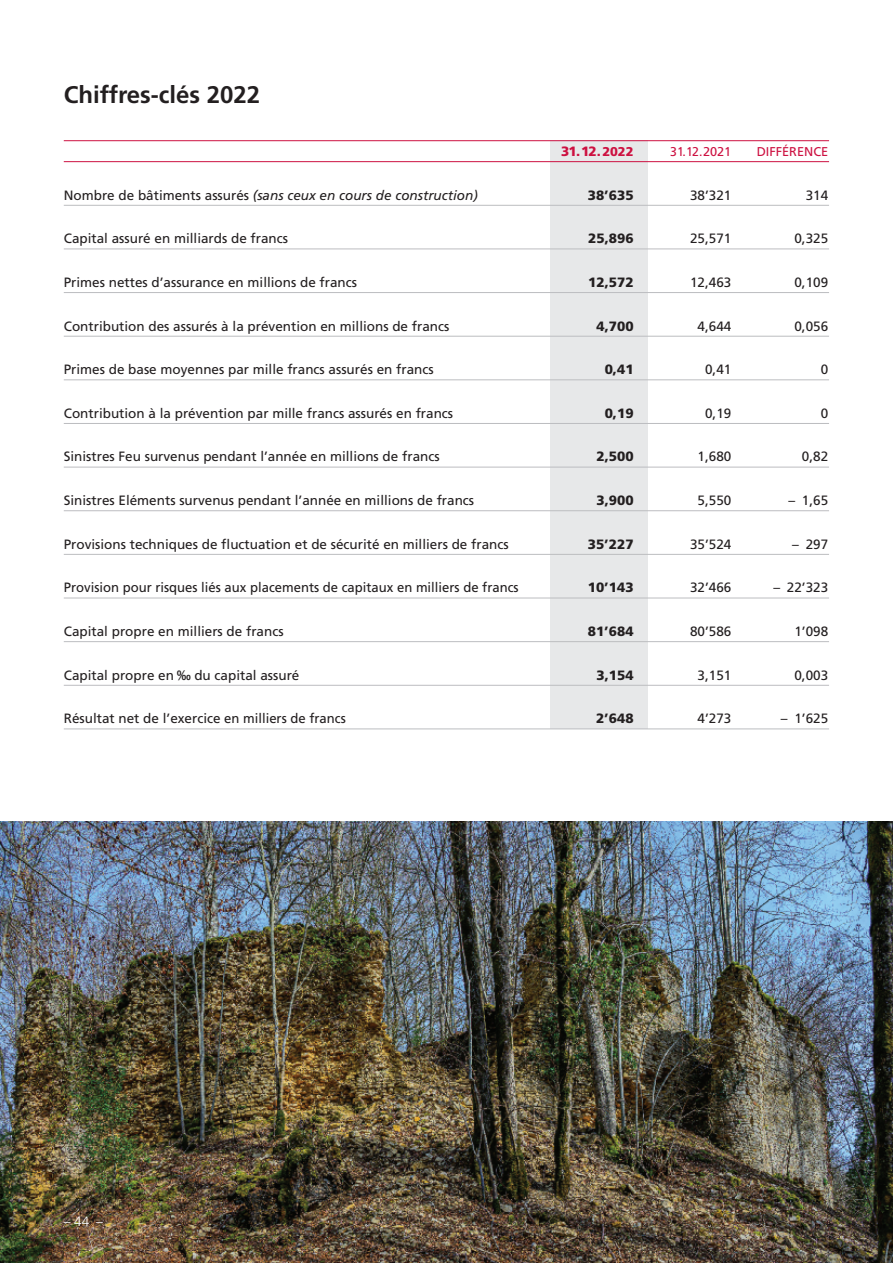
<style>
.page{position:relative;width:893px;height:1263px;background:#fff}
.page>*{position:absolute;margin:0;border:0;box-sizing:border-box;transform-origin:0 0}
.t1{font:700 24px "Frutiger";color:#231f20}
.t2{font:13.5px "Frutiger";color:#231f20}
.t3{font:900 13.5px "Frutiger";color:#231f20}
.t4{font:italic 13.5px "Frutiger";color:#231f20}
.t5{font:900 13.5px "Frutiger";color:#cd1141}
.t6{font:300 13.5px "Frutiger";color:#fff}
.t7{font:12.75px "Frutiger";color:#cd1141;scale:.96 1}
.t8{font:12.75px "Frutiger";color:#cd1141}
.s1{font-size:12.75px}
.s2{font-style:normal}
</style>
<div class="page">
<img style="left:0;top:822px;width:893px;height:441px">
<div style="left:550px;top:141px;width:98px;height:588px;background:#e7e8e9"></div>
<hr style="left:64px;top:140px;width:765px;height:1px;background:#cd1141">
<hr style="left:64px;top:161px;width:765px;height:1px;background:#cd1141">
<hr style="left:64px;top:205px;width:765px;height:1px;background:#bcbdc0">
<hr style="left:64px;top:249px;width:765px;height:1px;background:#bcbdc0">
<hr style="left:64px;top:292px;width:765px;height:1px;background:#bcbdc0">
<hr style="left:64px;top:336px;width:765px;height:1px;background:#bcbdc0">
<hr style="left:64px;top:379px;width:765px;height:1px;background:#bcbdc0">
<hr style="left:64px;top:423px;width:765px;height:1px;background:#bcbdc0">
<hr style="left:64px;top:467px;width:765px;height:1px;background:#bcbdc0">
<hr style="left:64px;top:510px;width:765px;height:1px;background:#bcbdc0">
<hr style="left:64px;top:554px;width:765px;height:1px;background:#bcbdc0">
<hr style="left:64px;top:598px;width:765px;height:1px;background:#bcbdc0">
<hr style="left:64px;top:641px;width:765px;height:1px;background:#bcbdc0">
<hr style="left:64px;top:685px;width:765px;height:1px;background:#bcbdc0">
<hr style="left:64px;top:728px;width:765px;height:1px;background:#bcbdc0">
<h1 class="t1" style="left:64px;top:85px;width:198px">Chiffres-clés 2022</h1>
<p class="t5" style="left:561px;top:146px;width:74px">31.12.<span class="s1">2022</span></p>
<p class="t7" style="left:670px;top:146px;width:65px">31.12.2021</p>
<p class="t8" style="left:757px;top:146px;width:73px">DIFFÉRENCE</p>
<p class="t4" style="left:64px;top:189px;width:416px"><span class="s2">Nombre de bâtiments assurés</span> (sans ceux en cours de construction)</p>
<p class="t3" style="left:588px;top:189px;width:47px">38’635</p>
<p class="t2" style="left:690px;top:189px;width:43px">38’321</p>
<p class="t2" style="left:806px;top:189px;width:24px">314</p>
<p class="t2" style="left:64px;top:233px;width:226px">Capital assuré en milliards de francs</p>
<p class="t3" style="left:588px;top:233px;width:47px">25,896</p>
<p class="t2" style="left:690px;top:233px;width:43px">25,571</p>
<p class="t2" style="left:794px;top:233px;width:35px">0,325</p>
<p class="t2" style="left:64px;top:277px;width:295px">Primes nettes d’assurance en millions de francs</p>
<p class="t3" style="left:588px;top:277px;width:47px">12,572</p>
<p class="t2" style="left:690px;top:277px;width:43px">12,463</p>
<p class="t2" style="left:794px;top:277px;width:35px">0,109</p>
<p class="t2" style="left:64px;top:320px;width:387px">Contribution des assurés à la prévention en millions de francs</p>
<p class="t3" style="left:596px;top:320px;width:39px">4,700</p>
<p class="t2" style="left:698px;top:320px;width:35px">4,644</p>
<p class="t2" style="left:794px;top:320px;width:35px">0,056</p>
<p class="t2" style="left:64px;top:364px;width:371px">Primes de base moyennes par mille francs assurés en francs</p>
<p class="t3" style="left:605px;top:364px;width:30px">0,41</p>
<p class="t2" style="left:705px;top:364px;width:28px">0,41</p>
<p class="t2" style="left:821px;top:364px;width:9px">0</p>
<p class="t2" style="left:64px;top:408px;width:391px">Contribution à la prévention par mille francs assurés en francs</p>
<p class="t3" style="left:605px;top:408px;width:30px">0,19</p>
<p class="t2" style="left:705px;top:408px;width:28px">0,19</p>
<p class="t2" style="left:821px;top:408px;width:9px">0</p>
<p class="t2" style="left:64px;top:451px;width:377px">Sinistres Feu survenus pendant l’année en millions de francs</p>
<p class="t3" style="left:596px;top:451px;width:39px">2,500</p>
<p class="t2" style="left:698px;top:451px;width:35px">1,680</p>
<p class="t2" style="left:802px;top:451px;width:28px">0,82</p>
<p class="t2" style="left:64px;top:495px;width:412px">Sinistres Eléments survenus pendant l’année en millions de francs</p>
<p class="t3" style="left:596px;top:495px;width:39px">3,900</p>
<p class="t2" style="left:698px;top:495px;width:35px">5,550</p>
<p class="t2" style="left:788px;top:495px;width:41px">– 1,65</p>
<p class="t2" style="left:64px;top:538px;width:446px">Provisions techniques de fluctuation et de sécurité en milliers de francs</p>
<p class="t3" style="left:588px;top:538px;width:47px">35’227</p>
<p class="t2" style="left:690px;top:538px;width:43px">35’524</p>
<p class="t2" style="left:792px;top:538px;width:38px">– 297</p>
<p class="t2" style="left:64px;top:582px;width:456px">Provision pour risques liés aux placements de capitaux en milliers de francs</p>
<p class="t3" style="left:588px;top:582px;width:47px">10’143</p>
<p class="t2" style="left:690px;top:582px;width:43px">32’466</p>
<p class="t2" style="left:773px;top:582px;width:56px">– 22’323</p>
<p class="t2" style="left:64px;top:626px;width:221px">Capital propre en milliers de francs</p>
<p class="t3" style="left:588px;top:626px;width:47px">81’684</p>
<p class="t2" style="left:690px;top:626px;width:43px">80’586</p>
<p class="t2" style="left:794px;top:626px;width:35px">1’098</p>
<p class="t2" style="left:64px;top:669px;width:237px">Capital propre en ‰ du capital assuré</p>
<p class="t3" style="left:596px;top:669px;width:39px">3,154</p>
<p class="t2" style="left:698px;top:669px;width:35px">3,151</p>
<p class="t2" style="left:794px;top:669px;width:35px">0,003</p>
<p class="t2" style="left:64px;top:713px;width:283px">Résultat net de l’exercice en milliers de francs</p>
<p class="t3" style="left:596px;top:713px;width:39px">2’648</p>
<p class="t2" style="left:698px;top:713px;width:35px">4’273</p>
<p class="t2" style="left:781px;top:713px;width:49px">– 1’625</p>
<p class="t6" style="left:64px;top:1216px;width:41px">–44 –</p>
</div>
